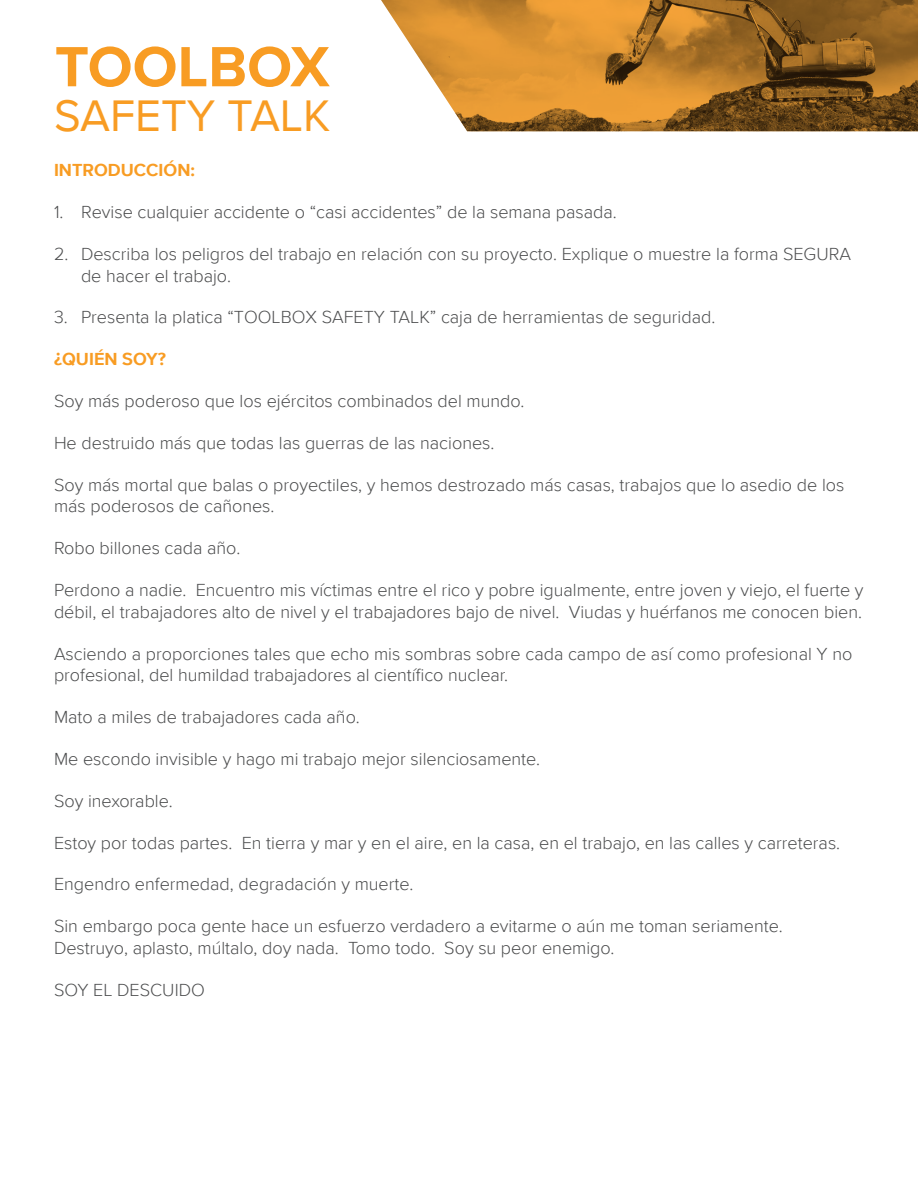
<style>
.page{position:relative;width:918px;height:1188px;background:#fff}
.page>*{position:absolute;margin:0;border:0;box-sizing:border-box;transform-origin:0 0}
.t1{font:700 58.8px "Proxima Nova";color:#f89c23}
.t2{font:45.45px "Proxima Nova";color:#f89c23}
.Body{font:300 18px/21.6px "Proxima Nova";color:#4b4c4d}
.Body-2{font:700 18px "Proxima Nova";color:#f89c23}
</style>
<div class="page">
<svg style="left:381px;top:0;width:537px;height:131px;background:#b27e38"></svg>
<h1 class="t1" style="left:55px;top:23px;width:276px">TOOLBOX</h1>
<h2 class="t2" style="left:54px;top:82px;width:278px">SAFETY TALK</h2>
<p class="Body-2" style="left:54px;top:157px;width:142px">INTRODUCCIÓN:</p>
<p class="Body" style="left:54px;top:200px;width:564px">1. Revise cualquier accidente o “casi accidentes” de la semana pasada.</p>
<p class="Body" style="left:81px;top:242px;width:772px;text-indent:-27px">2. Describa los peligros del trabajo en relación con su proyecto. Explique o muestre la forma SEGURA de hacer el trabajo.</p>
<p class="Body" style="left:54px;top:306px;width:663px">3. Presenta la platica “TOOLBOX SAFETY TALK” caja de herramientas de seguridad.</p>
<p class="Body-2" style="left:54px;top:346px;width:113px">¿QUIÉN SOY?</p>
<p class="Body" style="left:54px;top:389px;width:472px">Soy más poderoso que los ejércitos combinados del mundo.</p>
<p class="Body" style="left:54px;top:431px;width:442px">He destruido más que todas las guerras de las naciones.</p>
<p class="Body" style="left:54px;top:473px;width:792px">Soy más mortal que balas o proyectiles, y hemos destrozado más casas, trabajos que lo asedio de los más poderosos de cañones.</p>
<p class="Body" style="left:54px;top:537px;width:188px">Robo billones cada año.</p>
<p class="Body" style="left:54px;top:578px;width:811px">Perdono a nadie. Encuentro mis víctimas entre el rico y pobre igualmente, entre joven y viejo, el fuerte y débil, el trabajadores alto de nivel y el trabajadores bajo de nivel. Viudas y huérfanos me conocen bien.</p>
<p class="Body" style="left:54px;top:642px;width:800px">Asciendo a proporciones tales que echo mis sombras sobre cada campo de así como profesional Y no profesional, del humildad trabajadores al científico nuclear.</p>
<p class="Body" style="left:54px;top:705px;width:307px">Mato a miles de trabajadores cada año.</p>
<p class="Body" style="left:54px;top:747px;width:488px">Me escondo invisible y hago mi trabajo mejor silenciosamente.</p>
<p class="Body" style="left:54px;top:789px;width:120px">Soy inexorable.</p>
<p class="Body" style="left:54px;top:831px;width:788px">Estoy por todas partes. En tierra y mar y en el aire, en la casa, en el trabajo, en las calles y carreteras.</p>
<p class="Body" style="left:54px;top:873px;width:361px">Engendro enfermedad, degradación y muerte.</p>
<p class="Body" style="left:54px;top:915px;width:730px">Sin embargo poca gente hace un esfuerzo verdadero a evitarme o aún me toman seriamente.<br>Destruyo, aplasto, múltalo, doy nada. Tomo todo. Soy su peor enemigo.</p>
<p class="Body" style="left:54px;top:978px;width:152px">SOY EL DESCUIDO</p>
</div>
